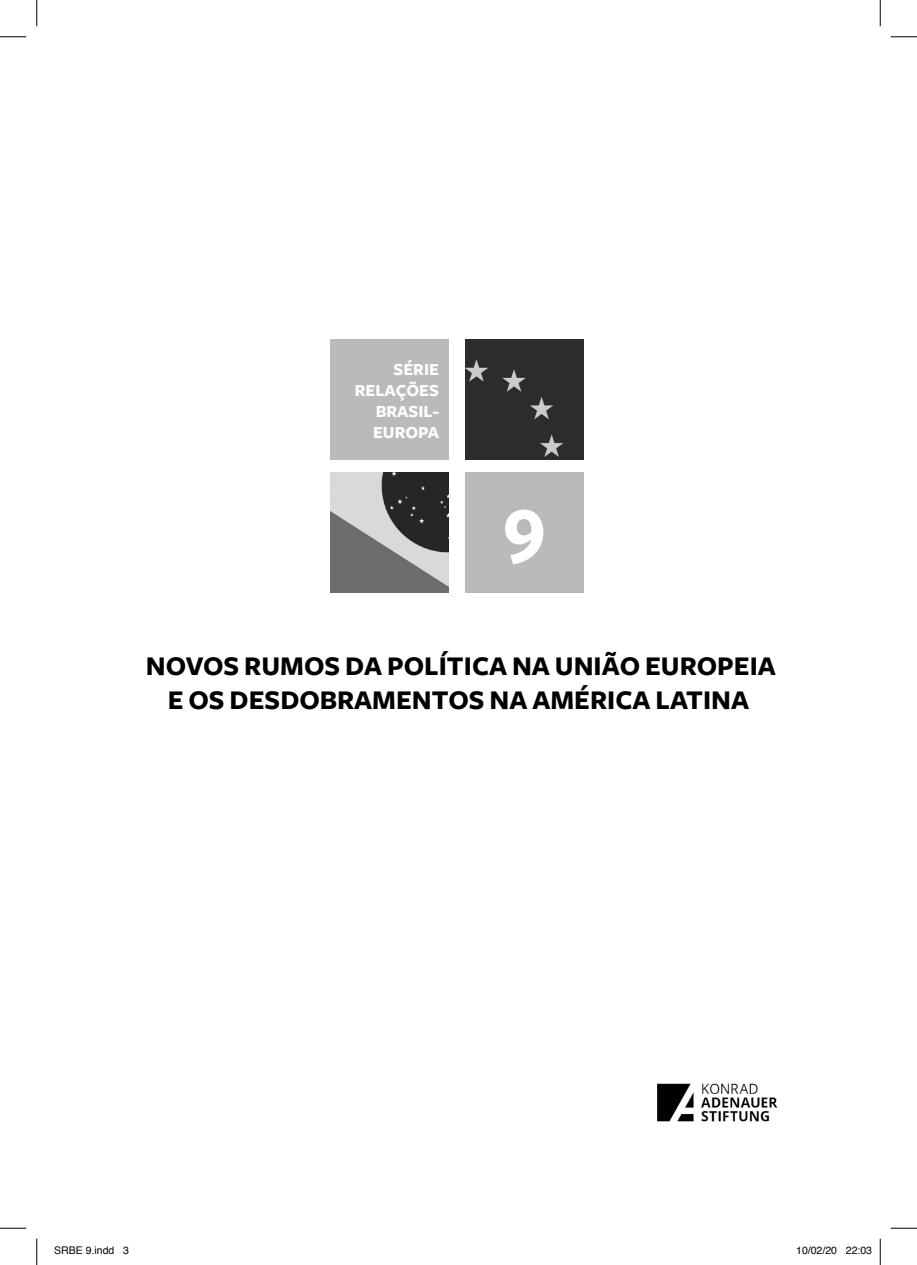
<style>
.page{position:relative;width:917px;height:1265px;background:#fff}
.page>*{position:absolute;margin:0;border:0;box-sizing:border-box;transform-origin:0 0}
.t1{font:84px "Freight Sans Bold SC";color:#fff}
.t2{font:700 28px/33.6px "Freight Sans";color:#000;text-align:center}
.t3{font:700 17.5px/21px "Freight Sans";color:#fff;text-align:right}
.t4{font:10.5px "Helvetica";color:#000}
</style>
<div class="page">
<img style="left:658px;top:1083px;width:119px;height:38px">
<div style="left:330px;top:339px;width:119px;height:121px;background:#bababa"></div>
<img style="left:330px;top:472px;width:119px;height:120px">
<div style="left:465px;top:339px;width:118px;height:121px;background:#2c2c2c"></div>
<div style="left:465px;top:472px;width:118px;height:120px;background:#bababa"></div>
<svg style="left:0;top:36px;width:26px;height:1px"></svg>
<svg style="left:891px;top:36px;width:26px;height:1px"></svg>
<svg style="left:0;top:1227px;width:26px;height:1px"></svg>
<svg style="left:891px;top:1227px;width:26px;height:1px"></svg>
<svg style="left:36px;top:0;width:1px;height:26px"></svg>
<svg style="left:36px;top:1238px;width:1px;height:26px"></svg>
<svg style="left:880px;top:0;width:1px;height:26px"></svg>
<svg style="left:880px;top:1238px;width:1px;height:26px"></svg>
<p class="t3" style="left:355px;top:359px;width:86px">SÉRIE<br>RELAÇÕES<br>BRASIL-<br>EUROPA</p>
<h1 class="t1" style="left:503px;top:490px;width:43px">9</h1>
<p class="t2" style="left:146px;top:650px;width:631px">NOVOS RUMOS DA POLÍTICA NA UN IÃO EUROPEIA<br>E OS DESDOBRAMENTOS NA AMÉRICA LATINA</p>
<p class="t4" style="left:54px;top:1242px;width:76px">SRBE 9.indd 3</p>
<p class="t4" style="left:796px;top:1242px;width:77px">10/02/20 22:03</p>
</div>
